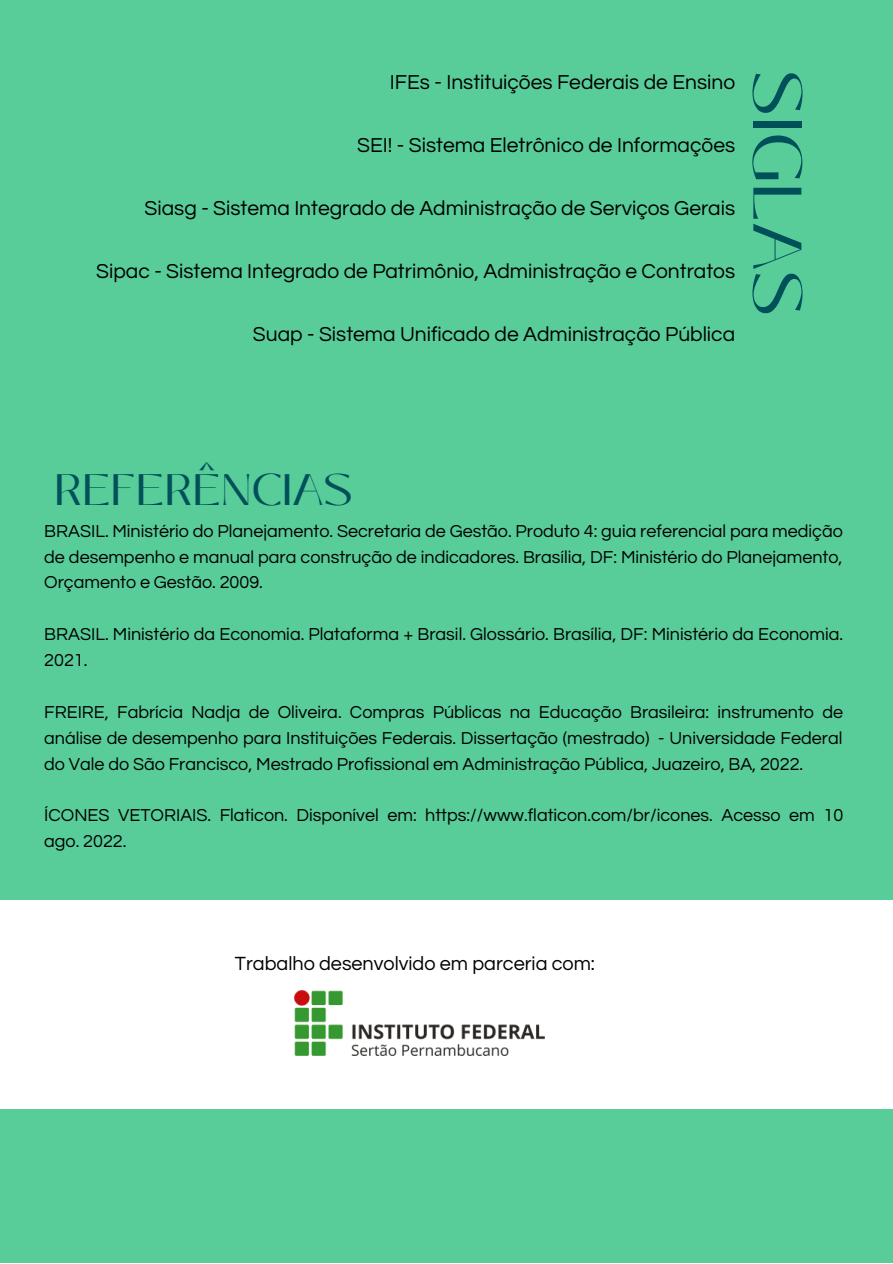
<style>
.page{position:relative;width:893px;height:1264px;background:#fff}
.page>*{position:absolute;margin:0;border:0;box-sizing:border-box;transform-origin:0 0}
.t1{font:68.4px "Black Mango";color:#005059}
.t2{font:43.95px "Black Mango";color:#005059}
.t3{font:21px "Questrial";color:#000}
.t4{font:19.8px "Questrial";color:#000}
.t5{font:18px/25.8px "Questrial";color:#000;text-align:justify}
</style>
<div class="page">
<div style="left:0;top:0;width:892px;height:1262px;background:#58cc99"></div>
<div style="left:0;top:900px;width:892px;height:208px;background:#fff"></div>
<img style="left:294px;top:990px;width:251px;height:65px">
<p class="t3" style="left:390px;top:72px;width:347px">IFEs - Instituições Federais de Ensino</p>
<p class="t3" style="left:357px;top:135px;width:379px">SEI! - Sistema Eletrônico de Informações</p>
<p class="t3" style="left:145px;top:198px;width:592px">Siasg - Sistema Integrado de Administração de Serviços Gerais</p>
<p class="t3" style="left:96px;top:260px;width:640px">Sipac - Sistema Integrado de Patrimônio, Administração e Contratos</p>
<p class="t3" style="left:253px;top:323px;width:483px">Suap - Sistema Unificado de Administração Pública</p>
<h1 class="t1" style="left:828px;top:71px;width:247px;rotate:90deg">SIGLAS</h1>
<h2 class="t2" style="left:55px;top:456px;width:300px">REFERÊNCIAS</h2>
<p class="t5" style="left:44px;top:518px;width:800px">BRASIL. Ministério do Planejamento. Secretaria de Gestão. Produto 4: guia referencial para medição de desempenho e manual para construção de indicadores. Brasília, DF: Ministério do Planejamento, Orçamento e Gestão. 2009.</p>
<p class="t5" style="left:44px;top:621px;width:800px">BRASIL. Ministério da Economia. Plataforma + Brasil. Glossário. Brasília, DF: Ministério da Economia.<br>2021.</p>
<p class="t5" style="left:44px;top:699px;width:800px">FREIRE, Fabrícia Nadja de Oliveira. Compras Públicas na Educação Brasileira: instrumento de análise de desempenho para Instituições Federais. Dissertação (mestrado) - Universidade Federal do Vale do São Francisco, Mestrado Profissional em Administração Pública, Juazeiro, BA, 2022.</p>
<p class="t5" style="left:44px;top:802px;width:800px">ÍCONES VETORIAIS. Flaticon. Disponível em: https://www.flaticon.com/br/icones. Acesso em 10 ago. 2022.</p>
<p class="t4" style="left:235px;top:953px;width:361px">Trabalho desenvolvido em parceria com:</p>
</div>
